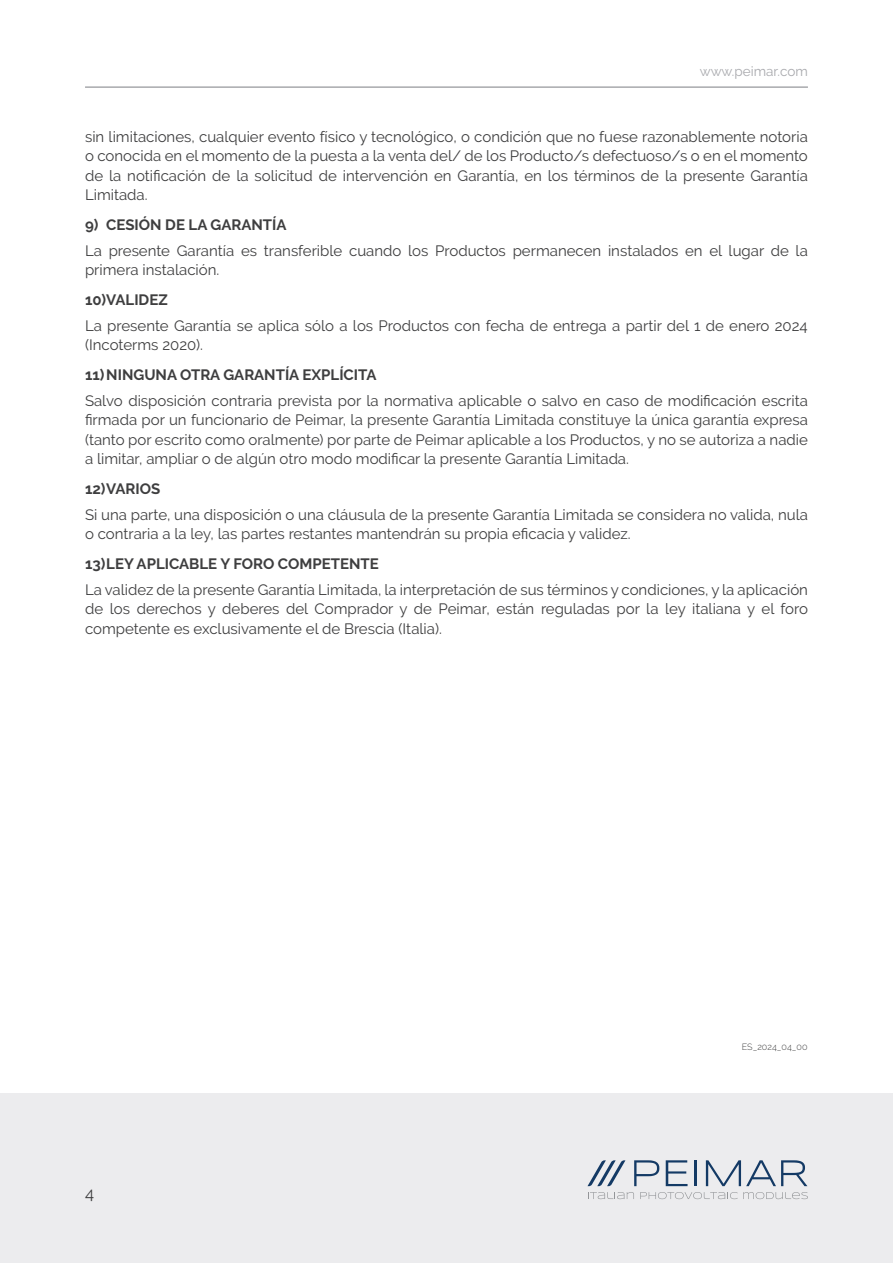
<style>
.page{position:relative;width:893px;height:1263px;background:#fff}
.page>*{position:absolute;margin:0;border:0;box-sizing:border-box;transform-origin:0 0}
.t1{font:16.5px "Raleway";color:#3e3e3f}
.Testo{font:15px/19.5px "Raleway";color:#3e3e3f;text-align:justify}
.Capitolo{font:700 15px "Raleway";color:#3e3e3f}
.t2{font:13.5px "Raleway";color:#a8a9ad}
.t3{font:300 9px "Raleway";color:#3e3e3f}
</style>
<div class="page">
<div style="left:0;top:1093px;width:893px;height:170px;background:#ececee"></div>
<svg style="left:634px;top:1160px;width:25px;height:26px"></svg>
<svg style="left:666px;top:1160px;width:21px;height:26px"></svg>
<hr style="left:695px;top:1160px;width:2px;height:26px;background:#143a65">
<svg style="left:706px;top:1160px;width:101px;height:26px"></svg>
<svg style="left:587px;top:1160px;width:38px;height:26px"></svg>
<svg style="left:588px;top:1192px;width:46px;height:7px"></svg>
<svg style="left:640px;top:1192px;width:97px;height:7px"></svg>
<svg style="left:743px;top:1192px;width:65px;height:7px"></svg>
<hr style="left:85px;top:86px;width:723px;height:2px;background:#a8a9ad">
<p class="t2" style="left:700px;top:64px;width:110px">www.peimar.com</p>
<p class="Testo" style="left:85px;top:127px;width:724px">sin limitaciones, cualquier evento físico y tecnológico, o condición que no fuese razonablemente notoria o conocida en el momento de la puesta a la venta del/ de los Producto/s defectuoso/s o en el momento de la notificación de la solicitud de intervención en Garantía, en los términos de la presente Garantía Limitada.</p>
<p class="Capitolo" style="left:85px;top:216px;width:203px">9) CESIÓN DE LA GARANTÍA</p>
<p class="Testo" style="left:85px;top:241px;width:724px">La presente Garantía es transferible cuando los Productos permanecen instalados en el lugar de la primera instalación.</p>
<p class="Capitolo" style="left:85px;top:291px;width:84px">10)VALIDEZ</p>
<p class="Testo" style="left:85px;top:316px;width:724px">La presente Garantía se aplica sólo a los Productos con fecha de entrega a partir del 1 de enero 2024 (Incoterms 2020).</p>
<p class="Capitolo" style="left:85px;top:366px;width:293px">11)NINGUNA OTRA GARANTÍA EXPLÍCITA</p>
<p class="Testo" style="left:85px;top:391px;width:724px">Salvo disposición contraria prevista por la normativa aplicable o salvo en caso de modificación escrita firmada por un funcionario de Peimar, la presente Garantía Limitada constituye la única garantía expresa (tanto por escrito como oralmente) por parte de Peimar aplicable a los Productos, y no se autoriza a nadie a limitar, ampliar o de algún otro modo modificar la presente Garantía Limitada.</p>
<p class="Capitolo" style="left:85px;top:480px;width:77px">12)VARIOS</p>
<p class="Testo" style="left:85px;top:505px;width:724px">Si una parte, una disposición o una cláusula de la presente Garantía Limitada se considera no valida, nula o contraria a la ley, las partes restantes mantendrán su propia eficacia y validez.</p>
<p class="Capitolo" style="left:85px;top:555px;width:295px">13)LEY APLICABLE Y FORO COMPETENTE</p>
<p class="Testo" style="left:85px;top:580px;width:724px">La validez de la presente Garantía Limitada, la interpretación de sus términos y condiciones, y la aplicación de los derechos y deberes del Comprador y de Peimar, están reguladas por la ley italiana y el foro competente es exclusivamente el de Brescia (Italia).</p>
<p class="t1" style="left:85px;top:1184px;width:11px">4</p>
<p class="t3" style="left:742px;top:1042px;width:67px">ES_2024_04_00</p>
</div>
